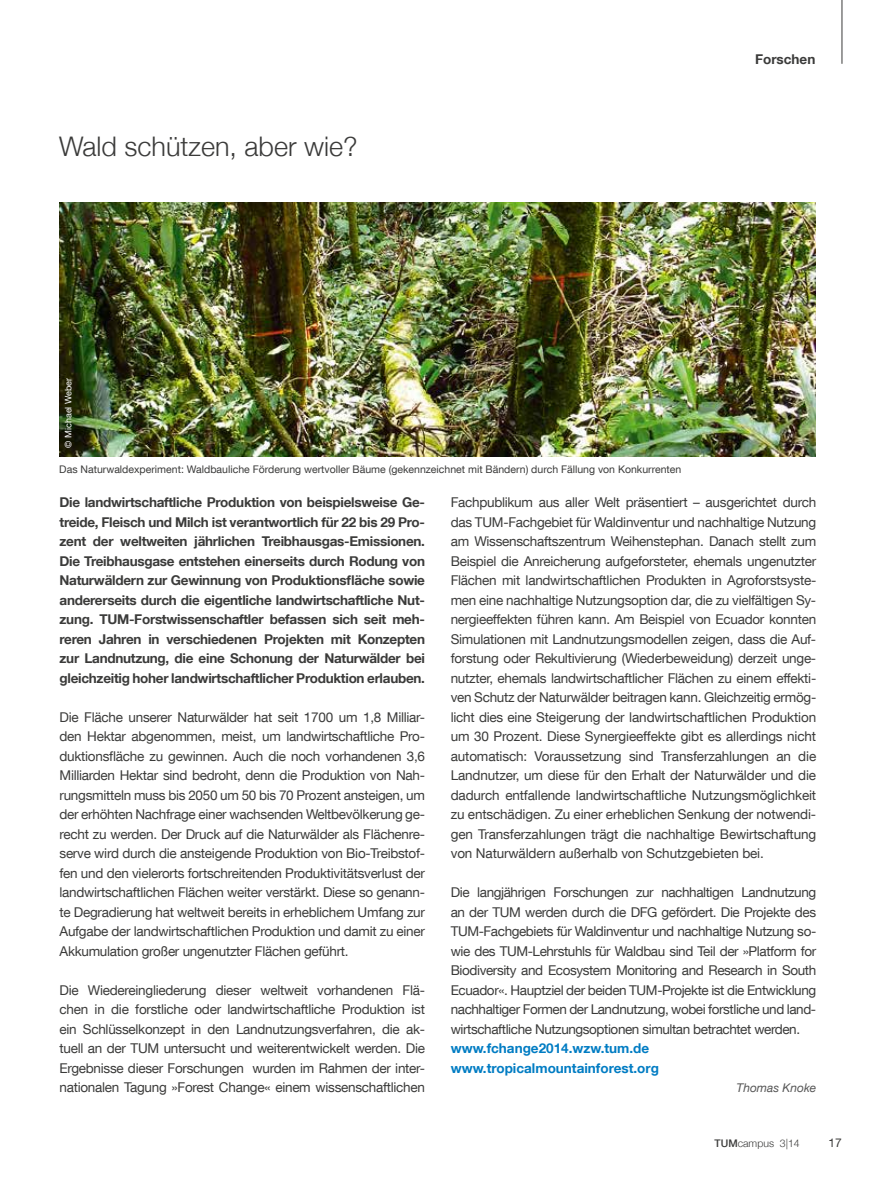
<style>
.page{position:relative;width:893px;height:1191px;background:#fff}
.page>*{position:absolute;margin:0;border:0;box-sizing:border-box;transform-origin:0 0}
.t1{font:300 27px "Helvetica Neue";color:#3b3b3a}
.t2{font:13.5px/19.5px "TUM Neue Helvetica";letter-spacing:-.02em;color:#3b3b3a;text-align:justify}
.t3{font:700 13.5px/19.5px "TUM Neue Helvetica";letter-spacing:-.02em;color:#3b3b3a;text-align:justify}
.t4{font:700 13.5px/19.5px "TUM Neue Helvetica";color:#007cc3}
.t5{font:700 13.5px "TUM Neue Helvetica";color:#3b3b3a}
.t6{font:italic 12px "TUM Neue Helvetica";color:#565656}
.t7{font:12px "TUM Neue Helvetica";color:#3b3b3a}
.t8{font:10.5px "TUM Neue Helvetica";color:#3b3b3a}
.t9{font:300 10.5px "Helvetica Neue";color:#3b3b3a}
.t10{font:9px "TUM Neue Helvetica";color:#fff}
.s1{font-weight:500}
</style>
<div class="page">
<hr style="left:842px;top:0;width:1px;height:64px;background:#3b3b3a">
<img style="left:60px;top:202px;width:755px;height:254px">
<h1 class="t1" style="left:59px;top:130px;width:300px">Wald schützen, aber wie?</h1>
<p class="t5" style="left:755px;top:50px;width:62px">Forschen</p>
<p class="t10" style="left:63px;top:447px;width:71px;rotate:-90deg">© Michael Weber</p>
<p class="t8" style="left:59px;top:462px;width:623px">Das Naturwaldexperiment: Waldbauliche Förderung wertvoller Bäume (gekennzeichnet mit Bändern) durch Fällung von Konkurrenten</p>
<p class="t3" style="left:60px;top:492px;width:367px">Die landwirtschaftliche Produktion von beispielsweise Ge&shy;treide, Fleisch und Milch ist verantwortlich für 22 bis 29 Pro&shy;zent der weltweiten jährlichen Treibhausgas-Emissionen.<br>Die Treibhausgase entstehen einerseits durch Rodung von Naturwäldern zur Gewinnung von Produktionsfläche sowie andererseits durch die eigentliche landwirtschaftliche Nut&shy;zung. TUM-Forstwissenschaftler befassen sich seit meh&shy;reren Jahren in verschiedenen Projekten mit Konzepten zur Landnutzung, die eine Schonung der Naturwälder bei gleichzeitig hoher landwirtschaftlicher Produktion erlauben.</p>
<p class="t2" style="left:60px;top:707px;width:367px">Die Fläche unserer Naturwälder hat seit 1700 um 1,8 Milliar&shy;den Hektar abgenommen, meist, um landwirtschaftliche Pro&shy;duktionsfläche zu gewinnen. Auch die noch vorhandenen 3,6<br>Milliarden Hektar sind bedroht, denn die Produktion von Nah&shy;rungsmitteln muss bis 2050 um 50 bis 70 Prozent ansteigen, um der erhöhten Nachfrage einer wachsenden Weltbevölkerung ge&shy;recht zu werden. Der Druck auf die Naturwälder als Flächenre&shy;serve wird durch die ansteigende Produktion von Bio-Treibstof&shy;fen und den vielerorts fortschreitenden Produktivitätsverlust der landwirtschaftlichen Flächen weiter verstärkt. Diese so genann&shy;te Degradierung hat weltweit bereits in erheblichem Umfang zur Aufgabe der landwirtschaftlichen Produktion und damit zu einer Akkumulation großer ungenutzter Flächen geführt.</p>
<p class="t2" style="left:60px;top:980px;width:367px">Die Wiedereingliederung dieser weltweit vorhandenen Flä&shy;chen in die forstliche oder landwirtschaftliche Produktion ist ein Schlüsselkonzept in den Landnutzungsverfahren, die ak&shy;tuell an der TUM untersucht und weiterentwickelt werden. Die Ergebnisse dieser Forschungen wurden im Rahmen der inter&shy;nationalen Tagung »Forest Change« einem wissenschaftlichen</p>
<p class="t2" style="left:451px;top:492px;width:367px">Fachpublikum aus aller Welt präsentiert – ausgerichtet durch das TUM-Fachgebiet für Waldinventur und nachhaltige Nutzung am Wissenschaftszentrum Weihenstephan. Danach stellt zum Beispiel die Anreicherung aufgeforsteter, ehemals ungenutzter Flächen mit landwirtschaftlichen Produkten in Agroforstsyste&shy;men eine nachhaltige Nutzungsoption dar, die zu vielfältigen Sy&shy;nergieeffekten führen kann. Am Beispiel von Ecuador konnten Simulationen mit Landnutzungsmodellen zeigen, dass die Auf&shy;forstung oder Rekultivierung (Wiederbeweidung) derzeit unge&shy;nutzter, ehemals landwirtschaftlicher Flächen zu einem effekti&shy;ven Schutz der Naturwälder beitragen kann. Gleichzeitig ermög&shy;licht dies eine Steigerung der landwirtschaftlichen Produktion um 30 Prozent. Diese Synergieeffekte gibt es allerdings nicht automatisch: Voraussetzung sind Transferzahlungen an die Landnutzer, um diese für den Erhalt der Naturwälder und die dadurch entfallende landwirtschaftliche Nutzungsmöglichkeit zu entschädigen. Zu einer erheblichen Senkung der notwendi&shy;gen Transferzahlungen trägt die nachhaltige Bewirtschaftung von Naturwäldern außerhalb von Schutzgebieten bei.</p>
<p class="t2" style="left:451px;top:882px;width:367px">Die langjährigen Forschungen zur nachhaltigen Landnutzung an der TUM werden durch die DFG gefördert. Die Projekte des TUM-Fachgebiets für Waldinventur und nachhaltige Nutzung so&shy;wie des TUM-Lehrstuhls für Waldbau sind Teil der »Platform for Biodiversity and Ecosystem Monitoring and Research in South Ecuador«. Hauptziel der beiden TUM-Projekte ist die Entwicklung nachhaltiger Formen der Landnutzung, wobei forstliche und land&shy;wirtschaftliche Nutzungsoptionen simultan betrachtet werden.</p>
<p class="t4" style="left:451px;top:1038px;width:210px">www.fchange2014.wzw.tum.de www.tropicalmountainforest.org</p>
<p class="t6" style="left:736px;top:1080px;width:81px">Thomas Knoke</p>
<p class="t9" style="left:715px;top:1137px;width:87px"><span class="s1">TUM</span>campus 3|14</p>
<p class="t7" style="left:829px;top:1135px;width:15px">17</p>
</div>
